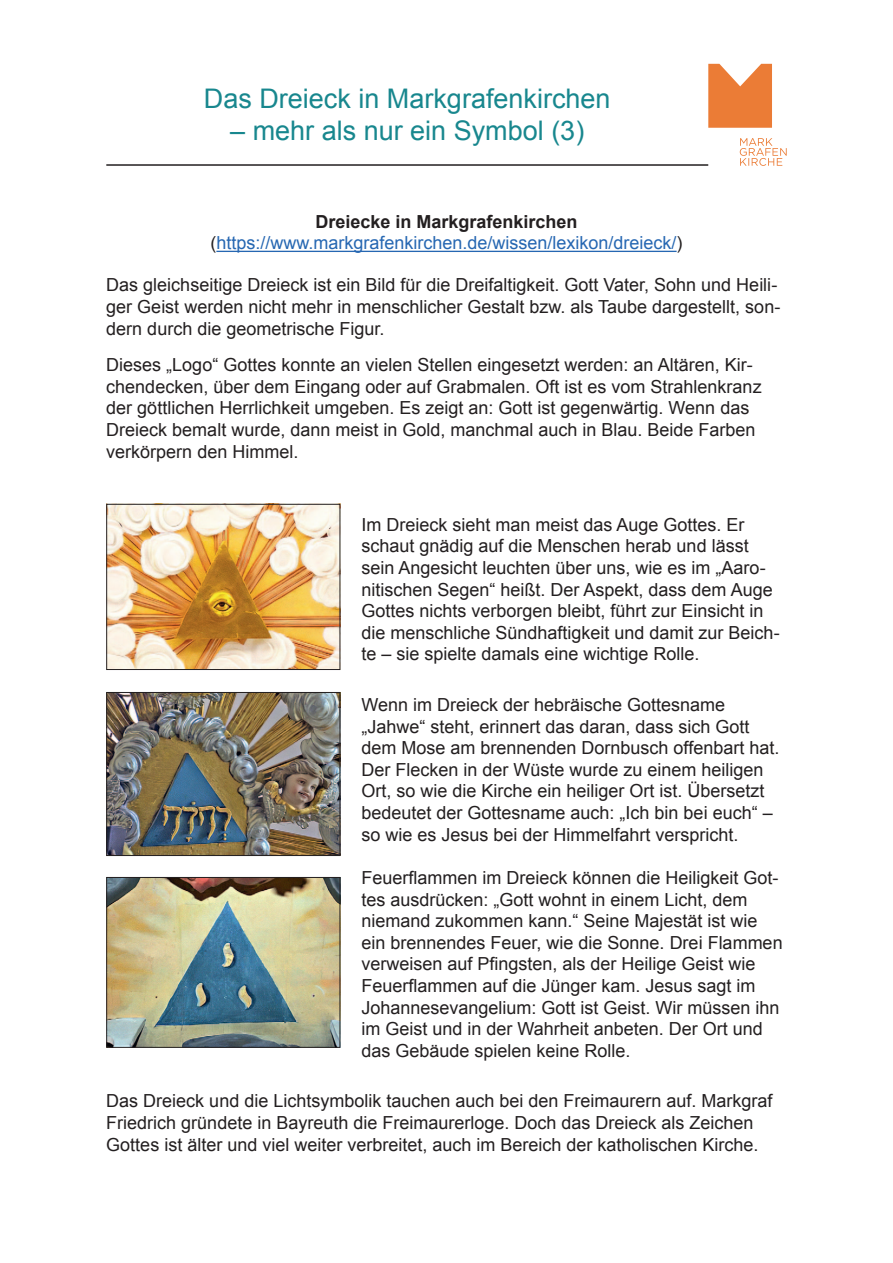
<style>
.page{position:relative;width:893px;height:1263px;background:#fff}
.page>*{position:absolute;margin:0;border:0;box-sizing:border-box;transform-origin:0 0}
.t1{font:27px "Arial";color:#18878e}
.t2{font:18px/21.6px "Arial";color:#231f20}
.t3{font:18px/21.6px "Arial";color:#2667b2;text-align:center}
.s1{font-weight:700;color:#231f20}
.s2{color:#231f20}
</style>
<div class="page">
<svg style="left:708px;top:64px;width:64px;height:64px"></svg>
<svg style="left:740px;top:138px;width:47px;height:28px"></svg>
<hr style="left:106px;top:164px;width:602px;height:2px;background:#231f20">
<hr style="left:216px;top:251px;width:461px;height:1px;background:#2667b2">
<img style="left:108px;top:506px;width:230px;height:162px">
<div style="left:106px;top:504px;width:234px;height:166px;border:1px solid #231f20"></div>
<img style="left:108px;top:694px;width:230px;height:160px">
<div style="left:106px;top:692px;width:234px;height:164px;border:1px solid #231f20"></div>
<img style="left:108px;top:879px;width:230px;height:167px">
<div style="left:106px;top:877px;width:234px;height:171px;border:1px solid #231f20"></div>
<h1 class="t1" style="left:204px;top:80px;width:408px">Das Dreieck in Markgrafenkirchen</h1>
<h1 class="t1" style="left:230px;top:113px;width:356px">– mehr als nur ein Symbol (3)</h1>
<p class="t3" style="left:210px;top:211px;width:474px"><span class="s1">Dreiecke in Markgrafenkirchen </span><span class="s2">(</span>https://www.markgrafenkirchen.de/wissen/lexikon/dreieck/<span class="s2">)</span></p>
<p class="t2" style="left:106px;top:274px;width:675px">Das gleichseitige Dreieck ist ein Bild für die Dreifaltigkeit. Gott Vater, Sohn und Heili&shy;ger Geist werden nicht mehr in menschlicher Gestalt bzw. als Taube dargestellt, son&shy;dern durch die geometrische Figur.</p>
<p class="t2" style="left:106px;top:354px;width:657px">Dieses „Logo“ Gottes konnte an vielen Stellen eingesetzt werden: an Altären, Kir&shy;chendecken, über dem Eingang oder auf Grabmalen. Oft ist es vom Strahlenkranz der göttlichen Herrlichkeit umgeben. Es zeigt an: Gott ist gegenwärtig. Wenn das Dreieck bemalt wurde, dann meist in Gold, manchmal auch in Blau. Beide Farben verkörpern den Himmel.</p>
<p class="t2" style="left:361px;top:514px;width:420px">Im Dreieck sieht man meist das Auge Gottes. Er schaut gnädig auf die Menschen herab und lässt sein Angesicht leuchten über uns, wie es im „Aaro&shy;nitischen Segen“ heißt. Der Aspekt, dass dem Auge Gottes nichts verborgen bleibt, führt zur Einsicht in die menschliche Sündhaftigkeit und damit zur Beich&shy;te – sie spielte damals eine wichtige Rolle.</p>
<p class="t2" style="left:361px;top:694px;width:419px">Wenn im Dreieck der hebräische Gottesname „Jahwe“ steht, erinnert das daran, dass sich Gott dem Mose am brennenden Dornbusch offenbart hat.<br>Der Flecken in der Wüste wurde zu einem heiligen Ort, so wie die Kirche ein heiliger Ort ist. Übersetzt bedeutet der Gottesname auch: „Ich bin bei euch“ – so wie es Jesus bei der Himmelfahrt verspricht.</p>
<p class="t2" style="left:361px;top:867px;width:423px">Feuerflammen im Dreieck können die Heiligkeit Got&shy;tes ausdrücken: „Gott wohnt in einem Licht, dem niemand zukommen kann.“ Seine Majestät ist wie ein brennendes Feuer, wie die Sonne. Drei Flammen verweisen auf Pfingsten, als der Heilige Geist wie Feuerflammen auf die Jünger kam. Jesus sagt im Johannesevangelium: Gott ist Geist. Wir müssen ihn im Geist und in der Wahrheit anbeten. Der Ort und das Gebäude spielen keine Rolle.</p>
<p class="t2" style="left:106px;top:1090px;width:668px">Das Dreieck und die Lichtsymbolik tauchen auch bei den Freimaurern auf. Markgraf<br>Friedrich gründete in Bayreuth die Freimaurerloge. Doch das Dreieck als Zeichen<br>Gottes ist älter und viel weiter verbreitet, auch im Bereich der katholischen Kirche.</p>
</div>
